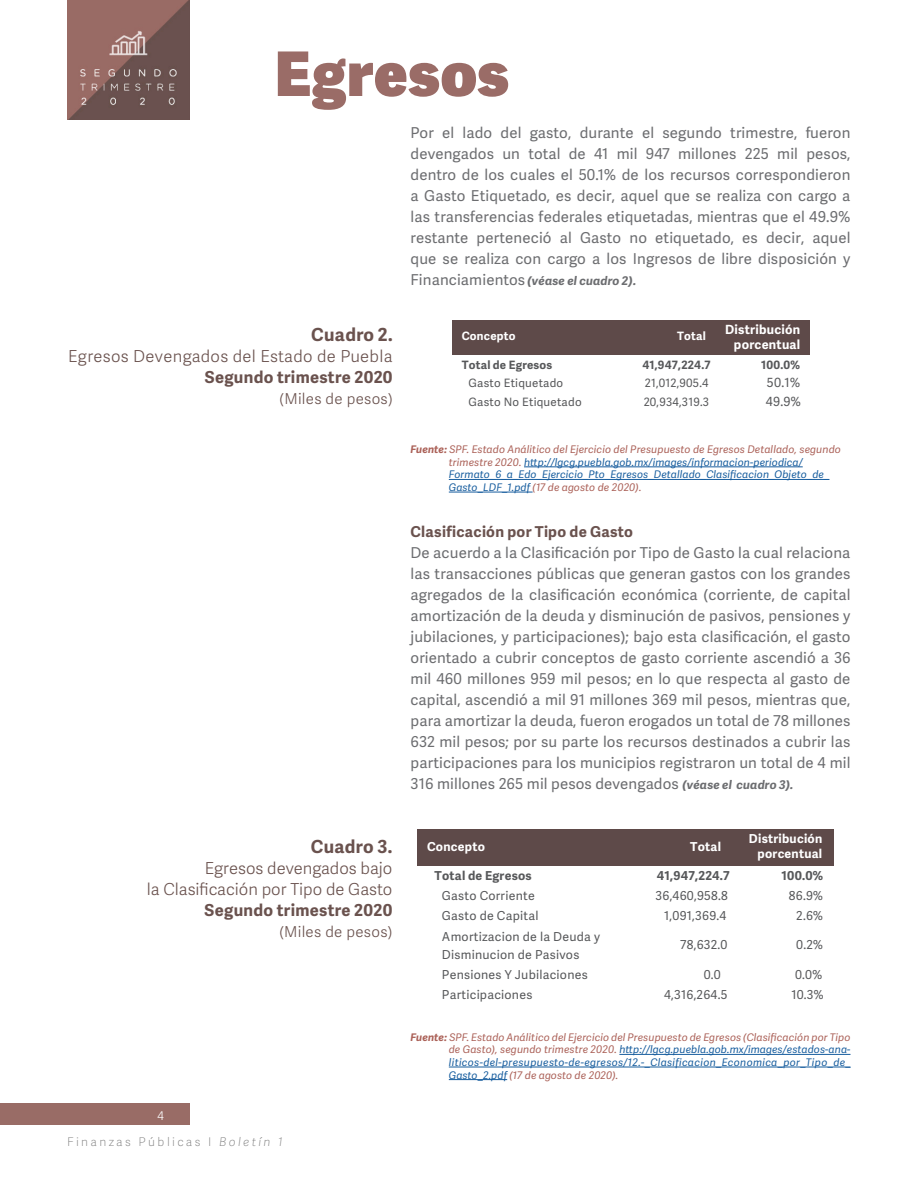
<style>
.page{position:relative;width:918px;height:1188px;background:#fff}
.page>*{position:absolute;margin:0;border:0;box-sizing:border-box;transform-origin:0 0}
.t1{font:800 61.5px "Adelle Sans";letter-spacing:.01em;color:#9a6c67}
.t2{font:700 18px "Adelle Sans";letter-spacing:.02em;color:#6a524e}
.t3{font:300 16.5px "Adelle Sans";color:#6a524e}
.t4{font:700 16.5px "Adelle Sans";letter-spacing:.02em;color:#6a524e}
.t5{font:300 16.5px "Adelle Sans";letter-spacing:.02em;color:#6a524e}
.t6{font:15px/21px "Adelle Sans";letter-spacing:.01em;color:#6c6d70;text-align:justify}
.t7{font:300 15px "Adelle Sans";letter-spacing:.02em;color:#6a524e}
.t8{font:700 15px "Adelle Sans";letter-spacing:.02em;color:#6a524e}
.t9{font:700 12.6px/15.1px "Adelle Sans";letter-spacing:.02em;color:#fff;text-align:right}
.t10{font:12.6px "Adelle Sans";color:#57585a}
.t11{font:12.3px/18.5px "Adelle Sans";letter-spacing:.02em;color:#57585a}
.t12{font:700 12.3px/14.9px "Adelle Sans";letter-spacing:.02em;color:#fff;text-align:right}
.t13{font:700 12.3px "Adelle Sans";letter-spacing:.02em;color:#57585a}
.t14{font:italic 700 12px "Adelle Sans";letter-spacing:.01em;color:#6c6d70}
.t15{font:100 12px "Adelle Sans";letter-spacing:.2em;color:#808080}
.t16{font:300 12px "Adelle Sans";color:#fff}
.t17{font:11.55px "Adelle Sans";letter-spacing:.02em;color:#57585a}
.t18{font:700 11.55px "Adelle Sans";letter-spacing:.02em;color:#57585a}
.t19{font:700 11.55px "Adelle Sans";letter-spacing:.02em;color:#fff}
.t20{font:italic 10.5px/12.6px "Adelle Sans";letter-spacing:.01em;color:#175d9e}
.s1{font-style:italic}
.s2{font-weight:400;font-style:normal;font-size:15px}
.s3{font-weight:700;color:#ab6158}
.s4{color:#ab6158}
.s5{font-weight:700;font-style:italic;font-size:12px}
</style>
<div class="page">
<img style="left:67px;top:0;width:123px;height:120px">
<div style="left:0;top:1104px;width:190px;height:21px;background:#996c66"></div>
<hr style="left:524px;top:467px;width:279px;height:1px;background:#175d9e">
<hr style="left:449px;top:479px;width:380px;height:1px;background:#175d9e">
<hr style="left:449px;top:492px;width:84px;height:1px;background:#175d9e">
<hr style="left:619px;top:1054px;width:231px;height:1px;background:#175d9e">
<hr style="left:449px;top:1067px;width:402px;height:1px;background:#175d9e">
<hr style="left:449px;top:1079px;width:58px;height:1px;background:#175d9e">
<div style="left:417px;top:829px;width:416px;height:37px;background:#5e4a49"></div>
<div style="left:452px;top:320px;width:358px;height:34px;background:#5e4a49"></div>
<p class="t1" style="left:275px;top:28px;width:236px">Egresos</p>
<p class="t2" style="left:311px;top:321px;width:83px">Cuadro 2.</p>
<p class="t5" style="left:68px;top:344px;width:326px">Egresos Devengados del Estado de Puebla</p>
<p class="t4" style="left:205px;top:365px;width:189px">Segundo trimestre 2020</p>
<p class="t7" style="left:280px;top:388px;width:115px">(Miles de pesos)</p>
<p class="t2" style="left:311px;top:833px;width:83px">Cuadro 3.</p>
<p class="t3" style="left:205px;top:856px;width:189px">Egresos devengados bajo</p>
<p class="t3" style="left:147px;top:877px;width:247px">la Clasificación por Tipo de Gasto</p>
<p class="t4" style="left:205px;top:898px;width:189px">Segundo trimestre 2020</p>
<p class="t7" style="left:279px;top:921px;width:115px">(Miles de pesos)</p>
<p class="t16" style="left:158px;top:1108px;width:8px">4</p>
<p class="t15" style="left:67px;top:1133px;width:217px">Finanzas Públicas I <span class="s1">Boletín 1</span></p>
<p class="t6" style="left:411px;top:122px;width:441px">Por el lado del gasto, durante el segundo trimestre, fueron devengados un total de 41 mil 947 millones 225 mil pesos, dentro de los cuales el 50.1% de los recursos correspondieron a Gasto Etiquetado, es decir, aquel que se realiza con cargo a las transferencias federales etiquetadas, mientras que el 49.9% restante perteneció al Gasto no etiquetado, es decir, aquel que se realiza con cargo a los Ingresos de libre disposición y</p>
<p class="t14" style="left:411px;top:272px;width:227px"><span class="s2">Financiamientos</span> (véase el cuadro 2).</p>
<p class="t9" style="left:725px;top:322px;width:77px">Distribución porcentual</p>
<p class="t19" style="left:462px;top:327px;width:55px">Concepto</p>
<p class="t19" style="left:677px;top:327px;width:30px">Total</p>
<p class="t18" style="left:462px;top:356px;width:92px">Total de Egresos</p>
<p class="t18" style="left:643px;top:356px;width:70px">41,947,224.7</p>
<p class="t18" style="left:761px;top:356px;width:40px">100.0%</p>
<p class="t17" style="left:469px;top:375px;width:96px">Gasto Etiquetado</p>
<p class="t17" style="left:645px;top:375px;width:65px">21,012,905.4</p>
<p class="t10" style="left:767px;top:374px;width:35px">50.1%</p>
<p class="t17" style="left:469px;top:393px;width:115px">Gasto No Etiquetado</p>
<p class="t17" style="left:644px;top:393px;width:67px">20,934,319.3</p>
<p class="t10" style="left:766px;top:392px;width:37px">49.9%</p>
<p class="t20" style="left:449px;top:443px;width:394px;text-indent:-38px"><span class="s3">Fuente:</span> <span class="s4">SPF. Estado Análitico del Ejercicio del Presupuesto de Egresos Detallado, segundo trimestre 2020.</span> http://lgcg.puebla.gob.mx/images/informacion-periodica/ Formato_6_a_Edo_Ejercicio_Pto_Egresos_Detallado_Clasificacion_Objeto_de_ Gasto_LDF_1.pdf <span class="s4">(17 de agosto de 2020).</span></p>
<p class="t8" style="left:411px;top:520px;width:224px">Clasificación por Tipo de Gasto</p>
<p class="t6" style="left:411px;top:541px;width:441px">De acuerdo a la Clasificación por Tipo de Gasto la cual relaciona las transacciones públicas que generan gastos con los grandes agregados de la clasificación económica (corriente, de capital amortización de la deuda y disminución de pasivos, pensiones y jubilaciones, y participaciones); bajo esta clasificación, el gasto orientado a cubrir conceptos de gasto corriente ascendió a 36 mil 460 millones 959 mil pesos; en lo que respecta al gasto de capital, ascendió a mil 91 millones 369 mil pesos, mientras que, para amortizar la deuda, fueron erogados un total de 78 millones 632 mil pesos; por su parte los recursos destinados a cubrir las participaciones para los municipios registraron un total de 4 mil 316 millones 265 mil pesos devengados <span class="s5">(véase el cuadro 3).</span></p>
<p class="t12" style="left:427px;top:838px;width:59px">Concepto</p>
<p class="t12" style="left:690px;top:838px;width:32px">Total</p>
<p class="t12" style="left:749px;top:831px;width:75px">Distribución porcentual</p>
<p class="t13" style="left:435px;top:867px;width:99px">Total de Egresos</p>
<p class="t13" style="left:657px;top:867px;width:75px">41,947,224.7</p>
<p class="t13" style="left:782px;top:867px;width:43px">100.0%</p>
<p class="t11" style="left:442px;top:886px;width:94px">Gasto Corriente</p>
<p class="t11" style="left:656px;top:886px;width:74px">36,460,958.8</p>
<p class="t11" style="left:789px;top:886px;width:36px">86.9%</p>
<p class="t11" style="left:442px;top:906px;width:98px">Gasto de Capital</p>
<p class="t11" style="left:664px;top:906px;width:64px">1,091,369.4</p>
<p class="t11" style="left:796px;top:906px;width:28px">2.6%</p>
<p class="t11" style="left:442px;top:927px;width:160px">Amortizacion de la Deuda y<br>Disminucion de Pasivos</p>
<p class="t11" style="left:680px;top:935px;width:49px">78,632.0</p>
<p class="t11" style="left:796px;top:935px;width:28px">0.2%</p>
<p class="t11" style="left:442px;top:965px;width:147px">Pensiones Y Jubilaciones</p>
<p class="t11" style="left:704px;top:965px;width:19px">0.0</p>
<p class="t11" style="left:795px;top:965px;width:29px">0.0%</p>
<p class="t11" style="left:442px;top:985px;width:92px">Participaciones</p>
<p class="t11" style="left:664px;top:985px;width:65px">4,316,264.5</p>
<p class="t11" style="left:791px;top:985px;width:34px">10.3%</p>
<p class="t20" style="left:449px;top:1030px;width:403px;text-align:justify;text-indent:-38px"><span class="s3">Fuente:</span> <span class="s4">SPF. Estado Análitico del Ejercicio del Presupuesto de Egresos (Clasificación por Tipo de Gasto), segundo trimestre 2020.</span> http://lgcg.puebla.gob.mx/images/estados-ana&shy;liticos-del-presupuesto-de-egresos/12.-_Clasificacion_Economica_por_Tipo_de_ Gasto_2.pdf <span class="s4">(17 de agosto de 2020).</span></p>
</div>
